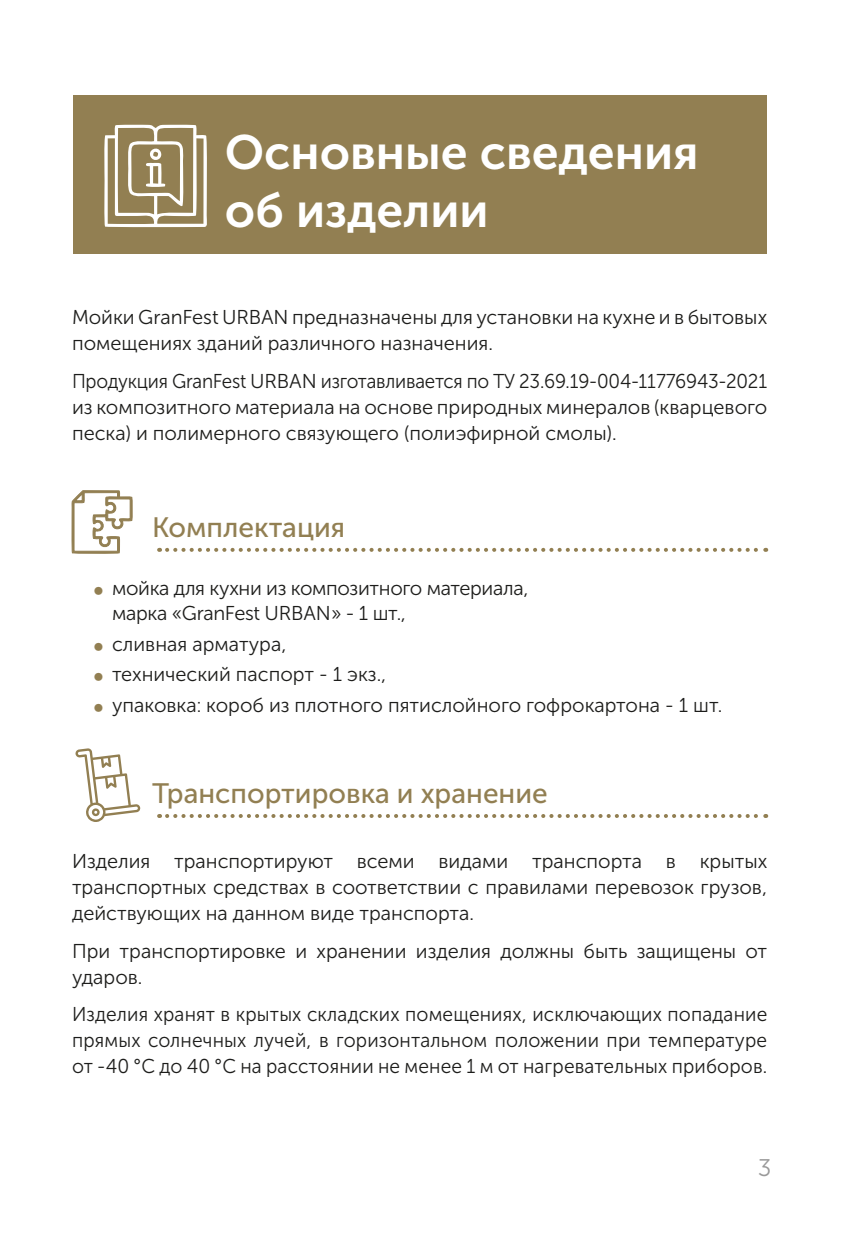
<style>
.page{position:relative;width:862px;height:1236px;background:#fff}
.page>*{position:absolute;margin:0;border:0;box-sizing:border-box;transform-origin:0 0}
.заг1{font:48px/57.6px "Museo Sans Cyrl 700";color:#fff}
.заг2{font:28px "Museo Sans Cyrl 500";color:#927f52}
.t1{font:24px "Museo Sans Cyrl 300";color:#999}
.текст{font:20px/26px "Museo Sans Cyrl 300";color:#1d1d1b}
.текст-2{font:20px/26px "Museo Sans Cyrl 300";color:#1d1d1b;text-align:justify;scale:.96 1}
.текст-3{font:20px/26px "Museo Sans Cyrl 300";color:#1d1d1b;text-align:justify;scale:.94 1}
.s1{font-size:28px;color:#927f52}
</style>
<div class="page">
<div style="left:73px;top:95px;width:693px;height:158px;background:#927f52"></div>
<svg style="left:167px;top:548px;width:599px;height:4px"></svg>
<svg style="left:167px;top:814px;width:599px;height:4px"></svg>
<svg style="left:104px;top:124px;width:103px;height:103px"></svg>
<svg style="left:71px;top:490px;width:61px;height:64px"></svg>
<svg style="left:75px;top:748px;width:65px;height:74px"></svg>
<p class="заг1" style="left:225px;top:124px;width:475px">Основные сведения об изделии</p>
<p class="текст" style="left:72px;top:304px;width:697px">Мойки GranFest URBAN предназначены для установки на кухне и в бытовых помещениях зданий различного назначения.</p>
<p class="текст-3" style="left:72px;top:368px;width:741px">Продукция GranFest URBAN изготавливается по ТУ 23.69.19-004-11776943-2021 из композитного материала на основе природных минералов (кварцевого песка) и полимерного связующего (полиэфирной смолы).</p>
<p class="заг2" style="left:152px;top:512px;width:195px">Комплектация</p>
<p class="текст" style="left:112px;top:576px;width:418px;line-height:24.8px;text-indent:-20px"><span class="s1">•</span> мойка для кухни из композитного материала, марка «GranFest URBAN» - 1 шт.,</p>
<p class="текст" style="left:92px;top:631px;width:196px"><span class="s1">•</span> сливная арматура,</p>
<p class="текст" style="left:92px;top:661px;width:296px"><span class="s1">•</span> технический паспорт - 1 экз.,</p>
<p class="текст" style="left:92px;top:692px;width:632px"><span class="s1">•</span> упаковка: короб из плотного пятислойного гофрокартона - 1 шт.</p>
<p class="заг2" style="left:152px;top:778px;width:397px">Транспортировка и хранение</p>
<p class="текст" style="left:72px;top:849px;width:697px;text-align:justify">Изделия транспортируют всеми видами транспорта в крытых транспортных средствах в соответствии с правилами перевозок грузов, действующих на данном виде транспорта.</p>
<p class="текст" style="left:72px;top:938px;width:697px">При транспортировке и хранении изделия должны быть защищены от ударов.</p>
<p class="текст-2" style="left:72px;top:1001px;width:726px">Изделия хранят в крытых складских помещениях, исключающих попадание прямых солнечных лучей, в горизонтальном положении при температуре от -40 °С до 40 °С на расстоянии не менее 1 м от нагревательных приборов.</p>
<p class="t1" style="left:758px;top:1155px;width:15px">3</p>
</div>
